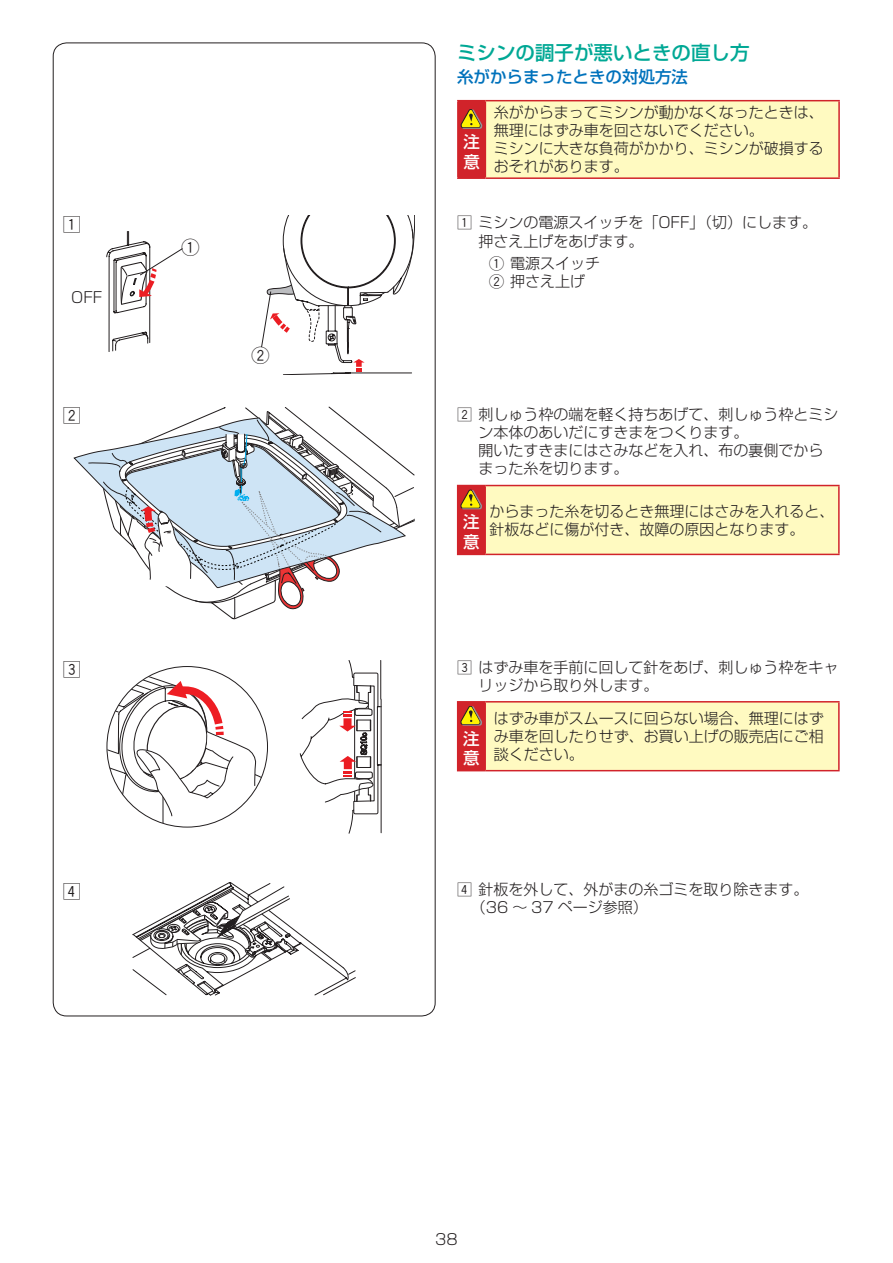
<style>
.page{position:relative;width:893px;height:1263px;background:#fff}
.page>*{position:absolute;margin:0;border:0;box-sizing:border-box;transform-origin:0 0}
.t1{font:500 19.5px "Shin Go";color:#00a895}
.t2{font:18px "Gth Hround";color:#231f20}
.t3{font:500 16.5px "Shin Go";color:#0072bc}
.t4{font:500 16.5px/19.8px "Shin Go";color:#fff}
.t5{font:300 15px/18px "Shin Go";color:#231f20}
.s1{font-family:"Gth Hround";font-weight:400}
</style>
<div class="page">
<svg style="left:88px;top:450px;width:14px;height:38px"></svg>
<svg style="left:102px;top:407px;width:313px;height:212px"></svg>
<svg style="left:300px;top:660px;width:82px;height:173px"></svg>
<svg style="left:107px;top:676px;width:160px;height:147px"></svg>
<svg style="left:133px;top:882px;width:223px;height:113px"></svg>
<div style="left:458px;top:101px;width:27px;height:77px;background:#d1232a"></div>
<div style="left:485px;top:101px;width:354px;height:77px;background:#fffac1"></div>
<hr style="left:457px;top:177px;width:28px;height:2px;background:#d1232a">
<svg style="left:457px;top:100px;width:28px;height:1px"></svg>
<hr style="left:457px;top:101px;width:2px;height:76px;background:#d1232a">
<hr style="left:485px;top:100px;width:355px;height:1px;background:#d1232a">
<hr style="left:485px;top:101px;width:1px;height:76px;background:#d1232a">
<hr style="left:838px;top:101px;width:2px;height:76px;background:#d1232a">
<hr style="left:485px;top:177px;width:355px;height:2px;background:#d1232a">
<svg style="left:461px;top:109px;width:21px;height:20px"></svg>
<div style="left:458px;top:485px;width:27px;height:69px;background:#d1232a"></div>
<div style="left:485px;top:485px;width:354px;height:69px;background:#fffac1"></div>
<svg style="left:457px;top:554px;width:28px;height:1px"></svg>
<hr style="left:457px;top:486px;width:1px;height:68px;background:#d1232a">
<hr style="left:485px;top:485px;width:355px;height:1px;background:#d1232a">
<hr style="left:484px;top:486px;width:2px;height:68px;background:#d1232a">
<hr style="left:838px;top:486px;width:2px;height:68px;background:#d1232a">
<hr style="left:485px;top:554px;width:355px;height:1px;background:#d1232a">
<svg style="left:457px;top:485px;width:25px;height:24px"></svg>
<svg style="left:261px;top:215px;width:154px;height:160px"></svg>
<svg style="left:107px;top:231px;width:76px;height:121px"></svg>
<div style="left:458px;top:702px;width:27px;height:69px;background:#d1232a"></div>
<div style="left:485px;top:702px;width:354px;height:69px;background:#fffac1"></div>
<hr style="left:457px;top:702px;width:1px;height:68px;background:#d1232a">
<hr style="left:485px;top:701px;width:355px;height:1px;background:#d1232a">
<hr style="left:484px;top:702px;width:2px;height:68px;background:#d1232a">
<hr style="left:838px;top:702px;width:2px;height:68px;background:#d1232a">
<hr style="left:485px;top:770px;width:355px;height:1px;background:#d1232a">
<svg style="left:457px;top:701px;width:28px;height:25px"></svg>
<h1 class="t1" style="left:457px;top:40px;width:294px">ミシンの調子が悪いときの直し方</h1>
<p class="t3" style="left:457px;top:66px;width:232px">糸がからまったときの対処方法</p>
<p class="t4" style="left:463px;top:131px;width:18px">注意</p>
<p class="t5" style="left:494px;top:103px;width:331px">糸がからまってミシンが動かなくなったときは、無理にはずみ車を回さないでください。<br>ミシンに大きな負荷がかかり、ミシンが破損するおそれがあります。</p>
<p class="t2" style="left:63px;top:216px;width:19px">Z</p>
<p class="t2" style="left:182px;top:239px;width:19px">Q</p>
<p class="t5" style="left:478px;top:213px;width:340px;text-indent:-21px"><span class="s1">Z</span> ミシンの電源スイッチを「OFF」（切）にします。押さえ上げをあげます。</p>
<p class="t5" style="left:489px;top:254px;width:113px"><span class="s1">Q</span> 電源スイッチ<br><span class="s1">W</span> 押さえ上げ</p>
<p class="t5" style="left:71px;top:288px;width:33px">OFF</p>
<p class="t2" style="left:252px;top:347px;width:19px">W</p>
<p class="t2" style="left:63px;top:407px;width:19px">X</p>
<p class="t5" style="left:478px;top:404px;width:361px;text-indent:-21px"><span class="s1">X</span> 刺しゅう枠の端を軽く持ちあげて、刺しゅう枠とミシン本体のあいだにすきまをつくります。<br>開いたすきまにはさみなどを入れ、布の裏側でからまった糸を切ります。</p>
<p class="t4" style="left:463px;top:511px;width:18px">注意</p>
<p class="t5" style="left:489px;top:501px;width:346px">からまった糸を切るとき無理にはさみを入れると、針板などに傷が付き、故障の原因となります。</p>
<p class="t2" style="left:63px;top:660px;width:19px">C</p>
<p class="t5" style="left:478px;top:658px;width:361px;text-indent:-21px"><span class="s1">C</span> はずみ車を手前に回して針をあげ、刺しゅう枠をキャリッジから取り外します。</p>
<p class="t4" style="left:463px;top:728px;width:18px">注意</p>
<p class="t5" style="left:494px;top:709px;width:331px;text-align:justify">はずみ車がスムースに回らない場合、無理にはずみ車を回したりせず、お買い上げの販売店にご相談ください。</p>
<p class="t2" style="left:63px;top:882px;width:19px">V</p>
<p class="t5" style="left:471px;top:880px;width:339px;text-indent:-14px"><span class="s1">V</span> 針板を外して、外がまの糸ゴミを取り除きます。（36 〜 37 ページ参照）</p>
<p class="t5" style="left:435px;top:1230px;width:24px">38</p>
</div>
